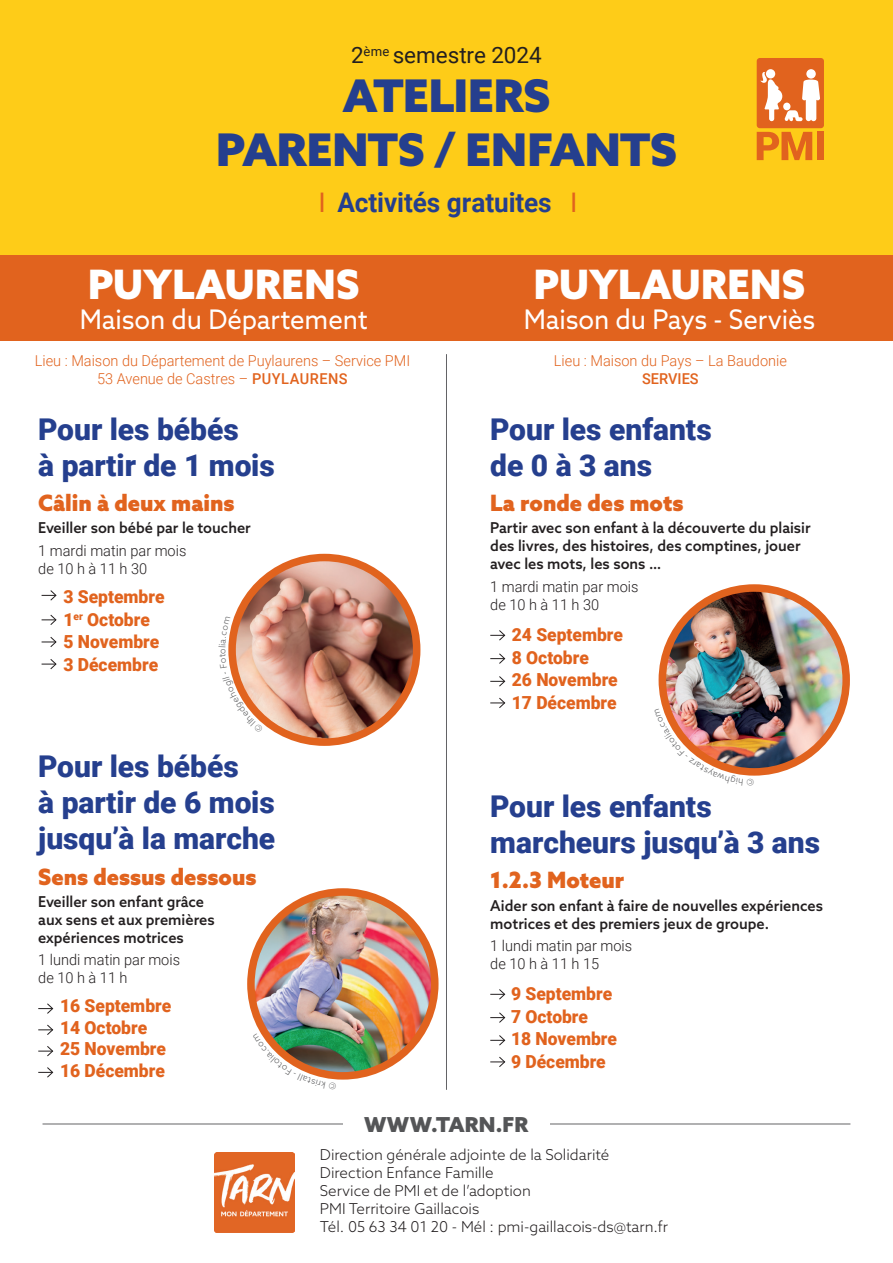
<style>
.page{position:relative;width:893px;height:1263px;background:#fff}
.page>*{position:absolute;margin:0;border:0;box-sizing:border-box;transform-origin:0 0}
.t1{font:900 45px/54px "Azo Sans";letter-spacing:-.005em;color:#253f8e;text-align:center}
.t2{font:900 40.5px "Azo Sans";letter-spacing:.01em;color:#fff;scale:.96 1}
.t3{font:900 30px/36px "Roboto";color:#253f8e}
.t4{font:27px "Azo Sans";letter-spacing:-.005em;color:#fff;scale:.96 1}
.t5{font:700 27px "Roboto";letter-spacing:-.005em;color:#253f8e}
.t6{font:900 22.5px "Azo Sans";color:#e1631e}
.t7{font:22.5px "Roboto";letter-spacing:-.005em;color:#231f20}
.t8{font:900 20.7px "Azo Sans";letter-spacing:.01em;color:#545557}
.t9{font:900 18px/22.5px "Roboto";color:#e1631e}
.t10{font:500 15px/18px "Azo Sans";color:#231f20}
.t11{font:300 15px/18px "Azo Sans";color:#231f20}
.t12{font:300 15px/18px "Roboto";color:#231f20}
.t13{font:300 15px/18px "Roboto";color:#e1631e;text-align:center}
.t14{font:500 15px "Roboto";color:#e1631e}
.s1{font-weight:400;color:#e1631e}
.s2{font-weight:500}
</style>
<div class="page">
<div style="left:0;top:0;width:893px;height:321px;background:#fecc18"></div>
<svg style="left:757px;top:132px;width:55px;height:28px"></svg>
<div style="left:817px;top:132px;width:7px;height:28px;background:#e1631e"></div>
<div style="left:757px;top:58px;width:67px;height:70px;background:#e1631e;border-radius:3px"></div>
<svg style="left:766px;top:69px;width:9px;height:9px"></svg>
<svg style="left:806px;top:69px;width:10px;height:10px"></svg>
<svg style="left:760px;top:71px;width:60px;height:50px"></svg>
<hr style="left:43px;top:1124px;width:807px;height:1px;background:#636366">
<div style="left:343px;top:1114px;width:206px;height:20px;background:#fff"></div>
<div style="left:0;top:255px;width:298px;height:85px;background:#e1631e"></div>
<div style="left:298px;top:255px;width:595px;height:85px;background:#e1631e"></div>
<hr style="left:446px;top:354px;width:1px;height:736px;background:#636366">
<img style="left:251px;top:892px;width:184px;height:184px;border-radius:92px">
<div style="left:247px;top:888px;width:191px;height:191px;border:8px solid #e1631e;border-radius:50%"></div>
<img style="left:662px;top:588px;width:184px;height:184px;border-radius:92px">
<div style="left:659px;top:584px;width:191px;height:192px;border:8px solid #e1631e;border-radius:50%"></div>
<img style="left:215px;top:1153px;width:80px;height:80px">
<svg style="left:42px;top:590px;width:15px;height:11px"></svg>
<svg style="left:42px;top:614px;width:15px;height:11px"></svg>
<svg style="left:42px;top:637px;width:15px;height:10px"></svg>
<svg style="left:42px;top:659px;width:15px;height:11px"></svg>
<svg style="left:38px;top:1003px;width:16px;height:11px"></svg>
<svg style="left:38px;top:1024px;width:16px;height:11px"></svg>
<svg style="left:38px;top:1046px;width:16px;height:11px"></svg>
<svg style="left:38px;top:1067px;width:16px;height:11px"></svg>
<svg style="left:490px;top:630px;width:16px;height:11px"></svg>
<svg style="left:490px;top:653px;width:16px;height:11px"></svg>
<svg style="left:490px;top:676px;width:16px;height:11px"></svg>
<svg style="left:490px;top:697px;width:16px;height:11px"></svg>
<svg style="left:490px;top:989px;width:16px;height:11px"></svg>
<svg style="left:490px;top:1012px;width:16px;height:11px"></svg>
<svg style="left:490px;top:1035px;width:16px;height:11px"></svg>
<svg style="left:490px;top:1056px;width:16px;height:11px"></svg>
<svg style="left:261px;top:1034px;width:75px;height:46px"></svg>
<svg style="left:228px;top:557px;width:189px;height:185px"></svg>
<img style="left:663px;top:708px;width:91px;height:68px">
<h3 class="t7" style="left:351px;top:39px;width:192px">2<sup>ème</sup> semestre 2024</h3>
<h1 class="t1" style="left:216px;top:68px;width:462px">ATELIERS<br>PARENTS / ENFANTS</h1>
<h3 class="t5" style="left:318px;top:183px;width:260px"><span class="s1">I</span> Activités gratuites <span class="s1">I</span></h3>
<h2 class="t2" style="left:88px;top:257px;width:284px">PUYLAURENS</h2>
<h3 class="t4" style="left:80px;top:301px;width:301px">Maison du Département</h3>
<p class="t13" style="left:35px;top:351px;width:377px">Lieu : Maison du Département de Puylaurens – Service PMI<br>53 Avenue de Castres – <span class="s2">PUYLAURENS</span></p>
<h3 class="t3" style="left:38px;top:410px;width:238px">Pour les bébés<br>à partir de 1 mois</h3>
<h3 class="t6" style="left:38px;top:488px;width:198px">Câlin à deux mains</h3>
<p class="t10" style="left:38px;top:519px;width:214px">Eveiller son bébé par le toucher</p>
<p class="t12" style="left:38px;top:541px;width:150px">1 mardi matin par mois de 10 h à 11 h 30</p>
<p class="t9" style="left:63px;top:585px;width:103px">3 Septembre<br>1<sup>er</sup> Octobre<br>5 Novembre<br>3 Décembre</p>
<h3 class="t3" style="left:38px;top:747px;width:239px">Pour les bébés<br>à partir de 6 mois jusqu’à la marche</h3>
<h3 class="t6" style="left:38px;top:862px;width:220px">Sens dessus dessous</h3>
<p class="t10" style="left:38px;top:892px;width:178px">Eveiller son enfant grâce aux sens et aux premières expériences motrices</p>
<p class="t12" style="left:38px;top:950px;width:143px">1 lundi matin par mois de 10 h à 11 h</p>
<p class="t9" style="left:60px;top:994px;width:113px;line-height:21.6px">16 Septembre<br>14 Octobre<br>25 Novembre<br>16 Décembre</p>
<h2 class="t2" style="left:534px;top:257px;width:284px">PUYLAURENS</h2>
<h3 class="t4" style="left:524px;top:301px;width:305px">Maison du Pays - Serviès</h3>
<p class="t13" style="left:554px;top:351px;width:235px">Lieu : Maison du Pays – La Baudonie</p>
<p class="t14" style="left:642px;top:368px;width:58px">SERVIES</p>
<h3 class="t3" style="left:490px;top:410px;width:223px">Pour les enfants de 0 à 3 ans</h3>
<h3 class="t6" style="left:490px;top:488px;width:195px">La ronde des mots</h3>
<p class="t10" style="left:490px;top:519px;width:322px">Partir avec son enfant à la découverte du plaisir des livres, des histoires, des comptines, jouer avec les mots, les sons …</p>
<p class="t12" style="left:490px;top:577px;width:150px">1 mardi matin par mois de 10 h à 11 h 30</p>
<p class="t9" style="left:512px;top:623px;width:113px">24 Septembre<br>8 Octobre<br>26 Novembre<br>17 Décembre</p>
<h3 class="t3" style="left:490px;top:787px;width:331px">Pour les enfants marcheurs jusqu’à 3 ans</h3>
<h3 class="t6" style="left:490px;top:865px;width:136px">1.2.3 Moteur</h3>
<p class="t10" style="left:490px;top:896px;width:334px">Aider son enfant à faire de nouvelles expériences motrices et des premiers jeux de groupe.</p>
<p class="t12" style="left:490px;top:936px;width:143px">1 lundi matin par mois de 10 h à 11 h 15</p>
<p class="t9" style="left:511px;top:982px;width:108px">9 Septembre<br>7 Octobre<br>18 Novembre<br>9 Décembre</p>
<h3 class="t8" style="left:364px;top:1111px;width:166px">WWW.TARN.FR</h3>
<p class="t11" style="left:320px;top:1145px;width:350px">Direction générale adjointe de la Solidarité Direction Enfance Famille<br>Service de PMI et de l’adoption<br>PMI Territoire Gaillacois<br>Tél. 05 63 34 01 20 - Mél : pmi-gaillacois-ds@tarn.fr</p>
</div>
